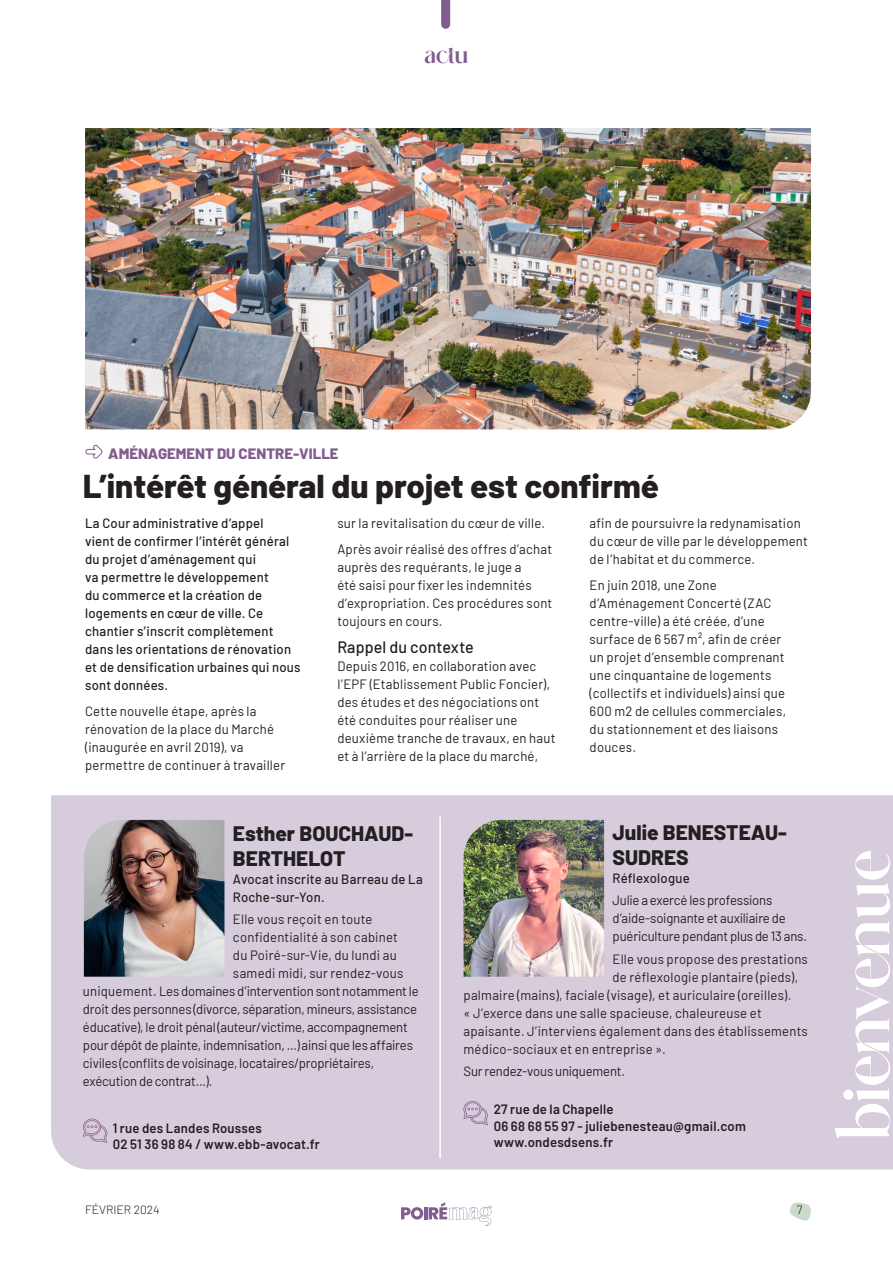
<style>
.page{position:relative;width:893px;height:1263px;background:#fff}
.page>*{position:absolute;margin:0;border:0;box-sizing:border-box;transform-origin:0 0}
.t1{font:65.7px "Glitten";letter-spacing:-.005em;color:#fff}
.t2{font:800 33px "Barlow";color:#231f20}
.t3{font:24px "Glitten";color:#815c8f}
.t4{font:800 21px/25.2px "Barlow";color:#231f20}
.t5{font:500 16.5px "Barlow";letter-spacing:.005em;color:#231f20}
.t6{font:800 15px "Barlow";color:#815c8f}
.t7{font:13.5px/18px "Barlow";letter-spacing:.015em;color:#231f20}
.t8{font:13.5px/18px "Barlow";letter-spacing:-.015em;color:#231f20}
.t9{font:500 13.5px/18px "Barlow";letter-spacing:.02em;color:#231f20}
.t10{font:600 13.5px/16.5px "Barlow";letter-spacing:.015em;color:#231f20}
.t11{font:300 12px "Barlow";color:#231f20}
</style>
<div class="page">
<svg style="left:790px;top:1202px;width:21px;height:19px"></svg>
<svg style="left:401px;top:1207px;width:22px;height:12px"></svg>
<hr style="left:424px;top:1207px;width:4px;height:12px;background:#815d90">
<svg style="left:429px;top:1202px;width:63px;height:24px"></svg>
<div style="left:51px;top:795px;width:842px;height:374px;background:#d7ccdc"></div>
<hr style="left:439px;top:816px;width:2px;height:342px;background:#fff">
<img style="left:85px;top:128px;width:726px;height:301px">
<svg style="left:85px;top:445px;width:18px;height:14px"></svg>
<img style="left:84px;top:820px;width:140px;height:157px">
<img style="left:463px;top:820px;width:141px;height:157px">
<div style="left:441px;top:0;width:9px;height:24px;background:#815c8f"></div>
<svg style="left:83px;top:1118px;width:24px;height:25px"></svg>
<svg style="left:463px;top:1101px;width:25px;height:24px"></svg>
<p class="t3" style="left:424px;top:36px;width:46px">actu</p>
<p class="t6" style="left:108px;top:442px;width:232px">AMÉNAGEMENT DU CENTRE-VILLE</p>
<p class="t2" style="left:83px;top:461px;width:577px">L’intérêt général du projet est confirmé</p>
<p class="t9" style="left:85px;top:513px;width:217px">La Cour administrative d’appel<br>vient de confirmer l’intérêt général du projet d’aménagement qui<br>va permettre le développement<br>du commerce et la création de logements en cœur de ville. Ce chantier s’inscrit complètement dans les orientations de rénovation et de densification urbaines qui nous sont données.</p>
<p class="t7" style="left:85px;top:701px;width:202px">Cette nouvelle étape, après la rénovation de la place du Marché (inaugurée en avril 2019), va permettre de continuer à travailler</p>
<p class="t7" style="left:337px;top:513px;width:209px">sur la revitalisation du cœur de ville.</p>
<p class="t7" style="left:337px;top:539px;width:216px">Après avoir réalisé des offres d’achat auprès des requérants, le juge a<br>été saisi pour fixer les indemnités d’expropriation. Ces procédures sont toujours en cours.</p>
<p class="t5" style="left:337px;top:635px;width:138px">Rappel du contexte</p>
<p class="t7" style="left:337px;top:656px;width:220px">Depuis 2016, en collaboration avec l’EPF (Etablissement Public Foncier), des études et des négociations ont été conduites pour réaliser une deuxième tranche de travaux, en haut et à l’arrière de la place du marché,</p>
<p class="t7" style="left:590px;top:513px;width:220px">afin de poursuivre la redynamisation du cœur de ville par le développement de l’habitat et du commerce.</p>
<p class="t7" style="left:590px;top:575px;width:198px">En juin 2018, une Zone d’Aménagement Concerté (ZAC centre-ville) a été créée, d’une surface de 6 567 m², afin de créer un projet d’ensemble comprenant une cinquantaine de logements (collectifs et individuels) ainsi que<br>600 m2 de cellules commerciales, du stationnement et des liaisons douces.</p>
<p class="t4" style="left:233px;top:819px;width:182px">Esther BOUCHAUD-<br>BERTHELOT</p>
<p class="t9" style="left:233px;top:869px;width:191px">Avocat inscrite au Barreau de La<br>Roche-sur-Yon.</p>
<p class="t7" style="left:233px;top:909px;width:141px">Elle vous reçoit en toute</p>
<p class="t7" style="left:233px;top:927px;width:166px">confidentialité à son cabinet</p>
<p class="t7" style="left:233px;top:945px;width:165px">du Poiré-sur-Vie, du lundi au</p>
<p class="t7" style="left:233px;top:963px;width:172px">samedi midi, sur rendez-vous</p>
<p class="t8" style="left:83px;top:981px;width:337px">uniquement. Les domaines d’intervention sont notamment le</p>
<p class="t8" style="left:83px;top:999px;width:336px">droit des personnes (divorce, séparation, mineurs, assistance</p>
<p class="t8" style="left:83px;top:1017px;width:326px">éducative), le droit pénal (auteur/victime, accompagnement</p>
<p class="t8" style="left:83px;top:1035px;width:331px">pour dépôt de plainte, indemnisation, ...) ainsi que les affaires</p>
<p class="t8" style="left:83px;top:1053px;width:293px">civiles (conflits de voisinage, locataires/propriétaires,</p>
<p class="t8" style="left:83px;top:1071px;width:131px">exécution de contrat...).</p>
<p class="t10" style="left:113px;top:1118px;width:208px">1 rue des Landes Rousses<br>02 51 36 98 84 / www.ebb-avocat.fr</p>
<p class="t4" style="left:613px;top:818px;width:176px">Julie BENESTEAU-<br>SUDRES</p>
<p class="t9" style="left:613px;top:868px;width:79px">Réflexologue</p>
<p class="t8" style="left:613px;top:890px;width:196px">Julie a exercé les professions d’aide-soignante et auxiliaire de puériculture pendant plus de 13 ans.</p>
<p class="t7" style="left:613px;top:949px;width:197px">Elle vous propose des prestations</p>
<p class="t7" style="left:613px;top:967px;width:187px">de réflexologie plantaire (pieds),</p>
<p class="t7" style="left:463px;top:985px;width:329px">palmaire (mains), faciale (visage), et auriculaire (oreilles).</p>
<p class="t7" style="left:463px;top:1003px;width:300px">« J’exerce dans une salle spacieuse, chaleureuse et</p>
<p class="t7" style="left:463px;top:1021px;width:346px">apaisante. J’interviens également dans des établissements</p>
<p class="t7" style="left:463px;top:1039px;width:204px">médico-sociaux et en entreprise ».</p>
<p class="t8" style="left:463px;top:1061px;width:163px">Sur rendez-vous uniquement.</p>
<p class="t10" style="left:494px;top:1100px;width:254px">27 rue de la Chapelle<br>06 68 68 55 97 - juliebenesteau@gmail.com www.ondesdsens.fr</p>
<p class="t11" style="left:85px;top:1201px;width:76px">FÉVRIER 2024</p>
<p class="t11" style="left:797px;top:1201px;width:7px">7</p>
<p class="t1" style="left:817px;top:1141px;width:292px;rotate:-90deg">bienvenue</p>
</div>
